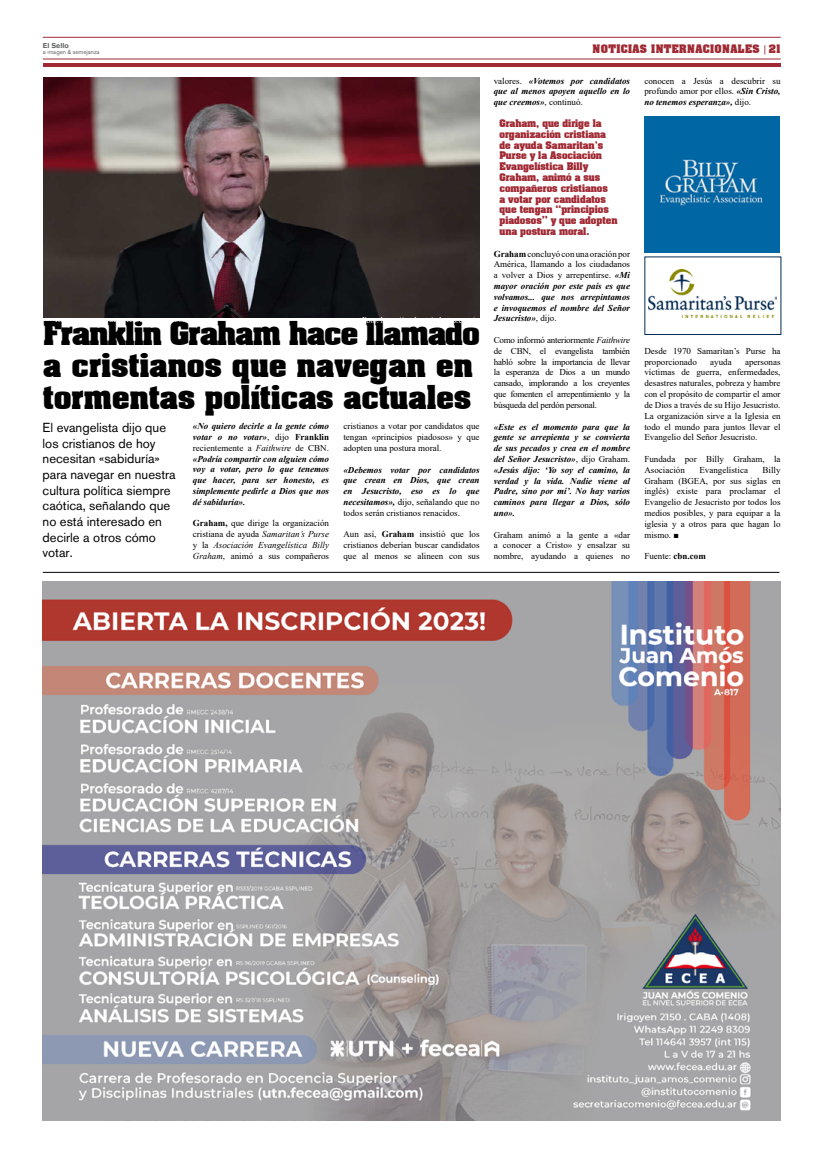
<style>
.page{position:relative;width:823px;height:1163px;background:#fff}
.page>*{position:absolute;margin:0;border:0;box-sizing:border-box;transform-origin:0 0}
.t1{font:700 28px/32px "Aaron";letter-spacing:.01em;color:#000}
.t2{font:13px/15.6px "Akzidenz Grotesk BQ Reg OK";color:#000}
.t3{font:700 10px "Aaron";letter-spacing:.04em;color:#a02a34}
.t4{font:9px/10.8px "Times New Roman";color:#000;text-align:justify}
.t5{font:italic 700 9px/10.8px "Times New Roman";color:#000;text-align:justify}
.t6{font:700 9px/10.8px "Aaron";color:#a02a34}
.t7{font:700 7px "Akzidenz Grotesk BQ";color:#636466}
.t8{font:6px "Akzidenz Grotesk BQ Reg OK";color:#636466}
.s1{font-weight:400;font-style:normal}
.s2{font-style:normal}
.s3{font-weight:400}
.s4{font-weight:700}
.s5{font-style:italic}
.s6{font-family:"Akzidenz Grotesk BQ Reg OK";font-weight:400}
.s7{font-weight:700;font-style:italic}
</style>
<div class="page">
<hr style="left:43px;top:59px;width:737px;height:1px;background:#a02a34">
<hr style="left:43px;top:37px;width:737px;height:1px;background:#a02a34">
<hr style="left:43px;top:63px;width:737px;height:4px;background:#a02a34">
<hr style="left:43px;top:572px;width:736px;height:1px;background:#000">
<img style="left:43px;top:581px;width:737px;height:539px">
<img style="left:43px;top:77px;width:436px;height:240px">
<img style="left:648px;top:270px;width:127px;height:48px">
<div style="left:644px;top:256px;width:137px;height:79px;border:1px solid #012c56"></div>
<img style="left:644px;top:117px;width:135px;height:135px">
<p class="t7" style="left:43px;top:41px;width:27px">El Sello</p>
<p class="t8" style="left:43px;top:48px;width:58px">a imagen &amp; semejanza</p>
<h1 class="t1" style="left:43px;top:316px;width:438px">Franklin Graham hace llamado a cristianos que navegan en tormentas políticas actuales</h1>
<h2 class="t2" style="left:43px;top:420px;width:135px">El evangelista dijo que los cristianos de hoy necesitan «sabiduría» para navegar en nuestra cultura política siempre caótica, señalando que no está interesado en decirle a otros cómo votar.</h2>
<p class="t5" style="left:193px;top:420px;width:138px">«No quiero decirle a la gente cómo votar o no votar»<span class="s1">, dijo</span> <span class="s2">Franklin </span><span class="s1">recientemente a</span> <span class="s3">Faithwire</span> <span class="s1">de CBN. </span>«Podría compartir con alguien cómo voy a votar, pero lo que tenemos que hacer, para ser honesto, es simplemente pedirle a Dios que nos dé sabiduría».</p>
<p class="t4" style="left:193px;top:517px;width:138px"><span class="s4">Graham,</span> que dirige la organización cristiana de ayuda <span class="s5">Samaritan’s Purse </span>y la <span class="s5">Asociación Evangelística Billy Graham</span>, animó a sus compañeros</p>
<p class="t4" style="left:343px;top:420px;width:138px">cristianos a votar por candidatos que tengan «principios piadosos» y que adopten una postura moral.</p>
<p class="t5" style="left:343px;top:464px;width:138px">«Debemos votar por candidatos que crean en Dios, que crean en Jesucristo, eso es lo que necesitamos», <span class="s1">dijo, señalando que no todos serán cristianos renacidos.</span></p>
<p class="t4" style="left:343px;top:528px;width:138px">Aun así, <span class="s4">Graham</span> insistió que los cristianos deberían buscar candidatos que al menos se alineen con sus</p>
<p class="t3" style="left:592px;top:40px;width:189px">NOTICIAS INTERNACIONALES <span class="s6">|</span> 21</p>
<p class="t5" style="left:493px;top:75px;width:138px"><span class="s1">valores.</span> «Votemos por candidatos que al menos apoyen aquello en lo que creemos»<span class="s1">, continuó.</span></p>
<p class="t6" style="left:499px;top:117px;width:119px">Graham, que dirige la organización cristiana de ayuda Samaritan’s<br>Purse y la Asociación<br>Evangelística Billy<br>Graham, animó a sus compañeros cristianos<br>a votar por candidatos que tengan “principios piadosos” y que adopten una postura moral.</p>
<p class="t5" style="left:493px;top:248px;width:138px"><span class="s2">Graham</span> <span class="s1">concluyó con una oración por América, llamando a los ciudadanos a volver a Dios y arrepentirse.</span> «Mi mayor oración por este país es que volvamos... que nos arrepintamos e invoquemos el nombre del Señor Jesucristo»<span class="s1">, dijo.</span></p>
<p class="t4" style="left:493px;top:334px;width:138px">Como informó anteriormente <span class="s5">Faithwire </span>de CBN, el evangelista también habló sobre la importancia de llevar la esperanza de Dios a un mundo cansado, implorando a los creyentes que fomenten el arrepentimiento y la búsqueda del perdón personal.</p>
<p class="t5" style="left:493px;top:421px;width:138px">«Este es el momento para que la gente se arrepienta y se convierta de sus pecados y crea en el nombre del Señor Jesucristo»<span class="s1">, dijo Graham. </span>«Jesús dijo: ‘Yo soy el camino, la verdad y la vida. Nadie viene al Padre, sino por mí’. No hay varios caminos para llegar a Dios, sólo uno».</p>
<p class="t4" style="left:493px;top:529px;width:138px">Graham animó a la gente a «dar a conocer a Cristo» y ensalzar su nombre, ayudando a quienes no</p>
<p class="t4" style="left:644px;top:75px;width:138px">conocen a Jesús a descubrir su profundo amor por ellos. <span class="s7">«Sin Cristo, no tenemos esperanza»,</span> dijo.</p>
<p class="t4" style="left:644px;top:345px;width:138px">Desde 1970 Samaritan’s Purse ha proporcionado</p>
<p class="t4" style="left:709px;top:356px;width:23px">ayuda</p>
<p class="t4" style="left:644px;top:356px;width:138px;text-indent:101px">apersonas víctimas de guerra, enfermedades, desastres naturales, pobreza y hambre con el propósito de compartir el amor de Dios a través de su Hijo Jesucristo.<br>La organización sirve a la Iglesia en todo el mundo para juntos llevar el Evangelio del Señor Jesucristo.</p>
<p class="t4" style="left:644px;top:453px;width:138px">Fundada por Billy Graham, la<br>Asociación</p>
<p class="t4" style="left:644px;top:464px;width:138px;text-indent:118px">Billy Graham (BGEA, por sus siglas en inglés) existe para proclamar el Evangelio de Jesucristo por todos los medios posibles, y para equipar a la iglesia y a otros para que hagan lo mismo. ■</p>
<p class="t4" style="left:644px;top:550px;width:63px">Fuente: <span class="s4">cbn.com</span></p>
<p class="t4" style="left:699px;top:464px;width:50px">Evangelística</p>
</div>
